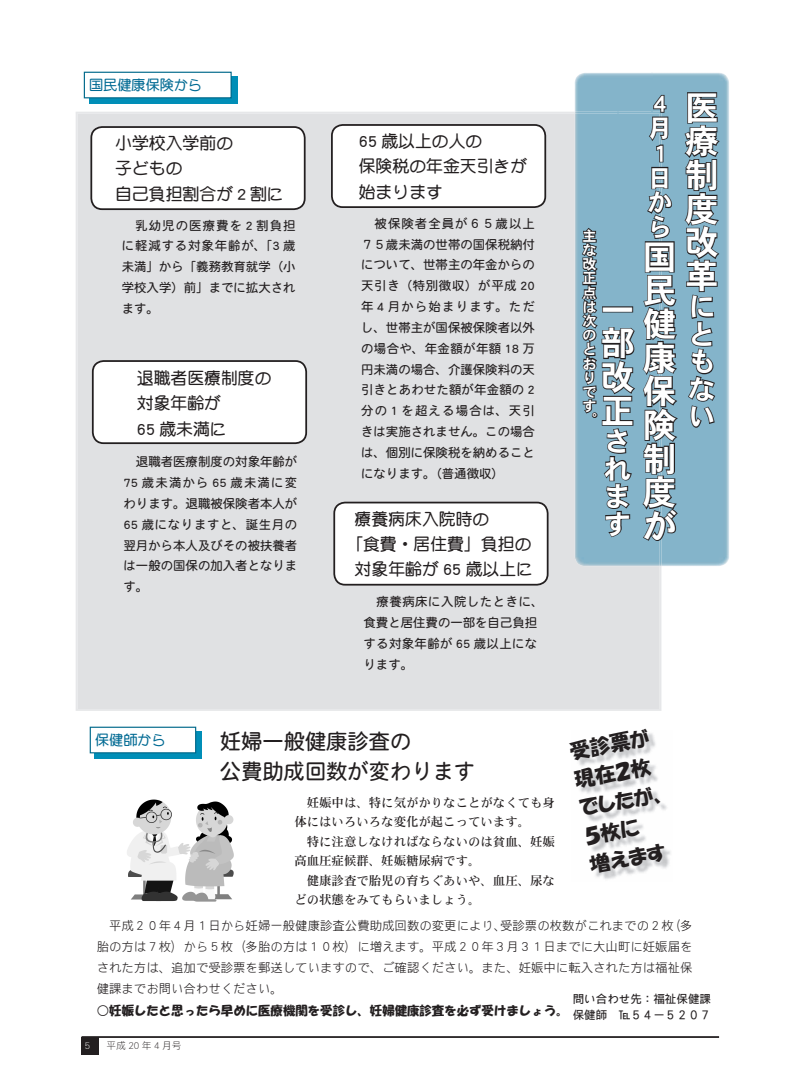
<style>
.page{position:relative;width:798px;height:1092px;background:#fff}
.page>*{position:absolute;margin:0;border:0;box-sizing:border-box;transform-origin:0 0}
.t1{font:33.62px/33.6px "DFHS Gothic Std W7";color:#fff;text-align:justify}
.t2{font:27.5px/27.5px "DFHS Gothic Std W7";color:#fff;text-align:justify}
.t3{font:24.75px/24.8px "DFHS Gothic Std W7";color:#fff}
.t4{font:21.25px "DFHS Maru Gothic Std W4";color:#231f20}
.t5{font:20.38px/28.8px "HGP Soei Kakupoptai";color:#231f20}
.t6{font:16.88px/25.2px "DF Maru Gothic Std W7";color:#231f20}
.t7{font:14.12px/14.1px "DFHS Gothic Std W7";color:#fff;text-align:justify}
.t8{font:14.12px "DF Maru Gothic Std W7";color:#006a93}
.t9{font:12.38px/20.9px "DFHS Maru Gothic Std W4";color:#231f20;text-align:justify}
.t10{font:12.38px/20.9px "DF Gothic P Std W3";color:#231f20}
.t11{font:12.38px/19.5px "DF Mincho P Std W5";color:#231f20}
.t12{font:12.38px/20.9px "DFHS Maru Gothic Std W4";letter-spacing:.03em;color:#231f20}
.t13{font:12.38px "HGS Soei Kakupoptai";color:#231f20}
.t14{font:11.5px/16px "DF Gothic P Std W5";color:#231f20;text-align:right}
.t15{font:9.75px "DF Gothic P Std W2";color:#231f20}
.t16{font:9.75px "DF Gothic P Std W2";color:#fff}
</style>
<div class="page">
<hr style="left:81px;top:1036px;width:637px;height:1px;background:#231f20">
<div style="left:81px;top:1036px;width:18px;height:18px;background:#231f20"></div>
<div style="left:76px;top:112px;width:585px;height:598px;background:#e0e1e3"></div>
<div style="left:334px;top:502px;width:213px;height:82px;background:#fff;border-radius:11px"></div>
<div style="left:333px;top:501px;width:215px;height:84px;border:2px solid #231f20;border-radius:11px"></div>
<div style="left:332px;top:125px;width:213px;height:82px;background:#fff;border-radius:11px"></div>
<div style="left:331px;top:124px;width:215px;height:84px;border:2px solid #231f20;border-radius:11px"></div>
<div style="left:93px;top:361px;width:213px;height:82px;background:#fff;border-radius:11px"></div>
<div style="left:92px;top:360px;width:215px;height:84px;border:2px solid #231f20;border-radius:11px"></div>
<div style="left:91px;top:127px;width:213px;height:82px;background:#fff;border-radius:11px"></div>
<div style="left:90px;top:126px;width:215px;height:84px;border:2px solid #231f20;border-radius:11px"></div>
<img style="left:652px;top:73px;width:77px;height:493px">
<img style="left:574px;top:73px;width:78px;height:39px">
<img style="left:574px;top:153px;width:43px;height:413px">
<img style="left:617px;top:542px;width:44px;height:24px">
<img style="left:574px;top:112px;width:6px;height:41px">
<img style="left:205px;top:77px;width:32px;height:27px">
<div style="left:84px;top:72px;width:147px;height:26px;background:#fff"></div>
<div style="left:84px;top:72px;width:147px;height:26px;border:1px solid #00698b"></div>
<svg style="left:86px;top:71px;width:119px;height:33px"></svg>
<img style="left:168px;top:732px;width:33px;height:26px">
<div style="left:90px;top:727px;width:105px;height:25px;background:#fff"></div>
<div style="left:90px;top:726px;width:106px;height:27px;border:1px solid #00698b"></div>
<svg style="left:92px;top:702px;width:76px;height:57px"></svg>
<img style="left:574px;top:733px;width:97px;height:146px">
<svg style="left:127px;top:799px;width:107px;height:102px"></svg>
<svg style="left:580px;top:91px;width:141px;height:451px;background:#6e92a3"></svg>
<p class="t8" style="left:89px;top:77px;width:115px">国民健康保険から</p>
<h3 class="t6" style="left:115px;top:130px;width:170px">小学校入学前の<br>子どもの<br>自己負担割合が 2 割に</h3>
<p class="t9" style="left:122px;top:214px;width:175px">　乳幼児の医療費を 2 割負担に軽減する対象年齢が、「3 歳未満」から「義務教育就学（小学校入学）前」までに拡大されます。</p>
<h3 class="t6" style="left:137px;top:365px;width:136px">退職者医療制度の対象年齢が<br>65 歳未満に</h3>
<p class="t9" style="left:123px;top:451px;width:175px">　退職者医療制度の対象年齢が75 歳未満から 65 歳未満に変わります。退職被保険者本人が65 歳になりますと、誕生月の翌月から本人及びその被扶養者は一般の国保の加入者となります。</p>
<h3 class="t6" style="left:358px;top:128px;width:170px">65 歳以上の人の<br>保険税の年金天引きが始まります</h3>
<p class="t9" style="left:361px;top:213px;width:175px">　被保険者全員が６５歳以上７５歳未満の世帯の国保税納付について、世帯主の年金からの天引き（特別徴収）が平成 20年 4 月から始まります。ただし、世帯主が国保被保険者以外の場合や、年金額が年額 18 万円未満の場合、介護保険料の天引きとあわせた額が年金額の 2分の 1 を超える場合は、天引きは実施されません。この場合は、個別に保険税を納めることになります。（普通徴収(</p>
<h3 class="t6" style="left:354px;top:505px;width:136px">療養病床入院時の</h3>
<h3 class="t6" style="left:346px;top:531px;width:187px">「食費・居住費」負担の</h3>
<h3 class="t6" style="left:354px;top:556px;width:180px">対象年齢が 65 歳以上に</h3>
<p class="t12" style="left:363px;top:591px;width:181px">　療養病床に入院したときに、食費と居住費の一部を自己負担する対象年齢が 65 歳以上になります。</p>
<p class="t7" style="left:582px;top:228px;width:16px">主な改正点は次のとおりです。</p>
<h1 class="t1" style="left:600px;top:292px;width:35px">一部改正</h1>
<h2 class="t2" style="left:603px;top:427px;width:29px">されます</h2>
<h3 class="t3" style="left:647px;top:90px;width:26px">4月<br>1日から</h3>
<h1 class="t1" style="left:642px;top:239px;width:35px">国民健康保険制度が</h1>
<h1 class="t1" style="left:684px;top:90px;width:35px">医療制度改革</h1>
<h2 class="t2" style="left:688px;top:292px;width:29px">にともない</h2>
<p class="t8" style="left:95px;top:732px;width:72px">保健師から</p>
<h3 class="t5" style="left:567px;top:737px;width:82px;rotate:-10deg">受診票が</h3>
<h3 class="t4" style="left:220px;top:759px;width:257px">公費助成回数が変わります</h3>
<h3 class="t5" style="left:572px;top:765px;width:89px;rotate:-10deg">現在２枚でしたが、<br>５枚に<br>増えます</h3>
<h3 class="t4" style="left:220px;top:730px;width:193px">妊婦一般健康診査の</h3>
<p class="t11" style="left:294px;top:792px;width:262px">　妊娠中は、特に気がかりなことがなくても身体にはいろいろな変化が起こっています。<br>　特に注意しなければならないのは貧血、妊娠高血圧症候群、妊娠糖尿病です。<br>　健康診査で胎児の育ちぐあいや、血圧、尿などの状態をみてもらいましょう。</p>
<p class="t10" style="left:500px;top:914px;width:194px">受診票の枚数がこれまでの２（枚多</p>
<p class="t10" style="left:97px;top:914px;width:597px">　平成２０年４月１日から妊婦一般健康診査公費助成回数の変更により、<br>胎の方は７枚）から５枚（多胎の方は１０枚）に増えます。平成２０年３月３１日までに大山町に妊娠届をされた方は、追加で受診票を郵送していますので、ご確認ください。また、妊娠中に転入された方は福祉保健課までお問い合わせください。</p>
<p class="t13" style="left:97px;top:1004px;width:473px">○妊娠したと思ったら早めに医療機関を受診し、妊婦健康診査を必ず受けましょう。</p>
<p class="t14" style="left:572px;top:990px;width:140px">問い合わせ先：福祉保健課<br>TEL５４－５２０７</p>
<p class="t14" style="left:572px;top:1006px;width:36px">保健師</p>
<p class="t16" style="left:85px;top:1040px;width:7px">5</p>
<p class="t15" style="left:106px;top:1040px;width:77px">平成 20 年 4 月号</p>
</div>
